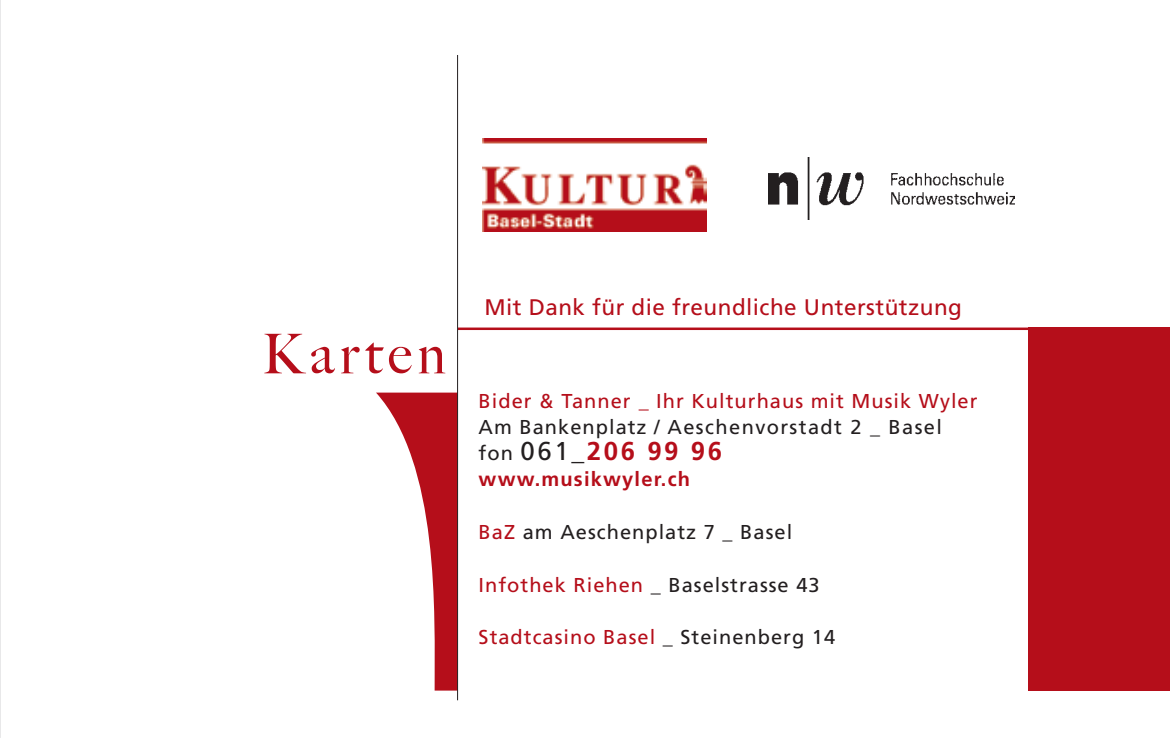
<style>
.page{position:relative;width:1170px;height:745px;background:#fff}
.page>*{position:absolute;margin:0;border:0;box-sizing:border-box;transform-origin:0 0}
.t1{font:500 54.75px "Big Caslon";letter-spacing:.1em;color:#b50e1a}
.t2{font:700 25.75px "Frutiger";letter-spacing:.1em;color:#b50e1a}
.t3{font:22.5px "Frutiger";letter-spacing:.02em;color:#b50e1a}
.t4{font:20px/26.2px "Frutiger";letter-spacing:.05em;color:#b50e1a}
.t5{font:20px "Frutiger";letter-spacing:.05em;color:#231f20}
.t6{font:700 20px "Frutiger";letter-spacing:.06em;color:#b50e1a}
.s1{color:#231f20}
.s2{font-weight:400;font-size:20px;color:#231f20}
.s3{font-weight:400;color:#231f20}
.s4{color:#b50e1a}
</style>
<div class="page">
<hr style="left:0;top:0;width:1px;height:737px;background:#d1d2d4">
<img style="left:482px;top:138px;width:224px;height:93px">
<svg style="left:376px;top:392px;width:81px;height:298px"></svg>
<hr style="left:458px;top:327px;width:711px;height:3px;background:#b50e1a">
<div style="left:1028px;top:327px;width:141px;height:363px;background:#b50e1a"></div>
<hr style="left:457px;top:55px;width:1px;height:644px;background:#231f20">
<img style="left:768px;top:158px;width:246px;height:61px">
<p class="t1" style="left:262px;top:322px;width:185px">Karten</p>
<p class="t3" style="left:484px;top:294px;width:479px">Mit Dank für die freundliche Unterstützung</p>
<p class="t4" style="left:478px;top:387px;width:500px">Bider &amp; Tanner _ Ihr Kulturhaus mit Musik Wyler<br><span class="s1">Am Bankenplatz / Aeschenvorstadt 2 _ Basel</span></p>
<p class="t2" style="left:478px;top:435px;width:245px"><span class="s2">fon</span> <span class="s3">061_</span>206 99 96</p>
<p class="t6" style="left:478px;top:467px;width:213px">www.musikwyler.ch</p>
<p class="t5" style="left:478px;top:520px;width:315px"><span class="s4">BaZ</span> am Aeschenplatz 7 _ Basel</p>
<p class="t5" style="left:478px;top:572px;width:342px"><span class="s4">Infothek Riehen</span> _ Baselstrasse 43</p>
<p class="t4" style="left:478px;top:623px;width:358px">Stadtcasino Basel <span class="s1">_ Steinenberg 14</span></p>
</div>
